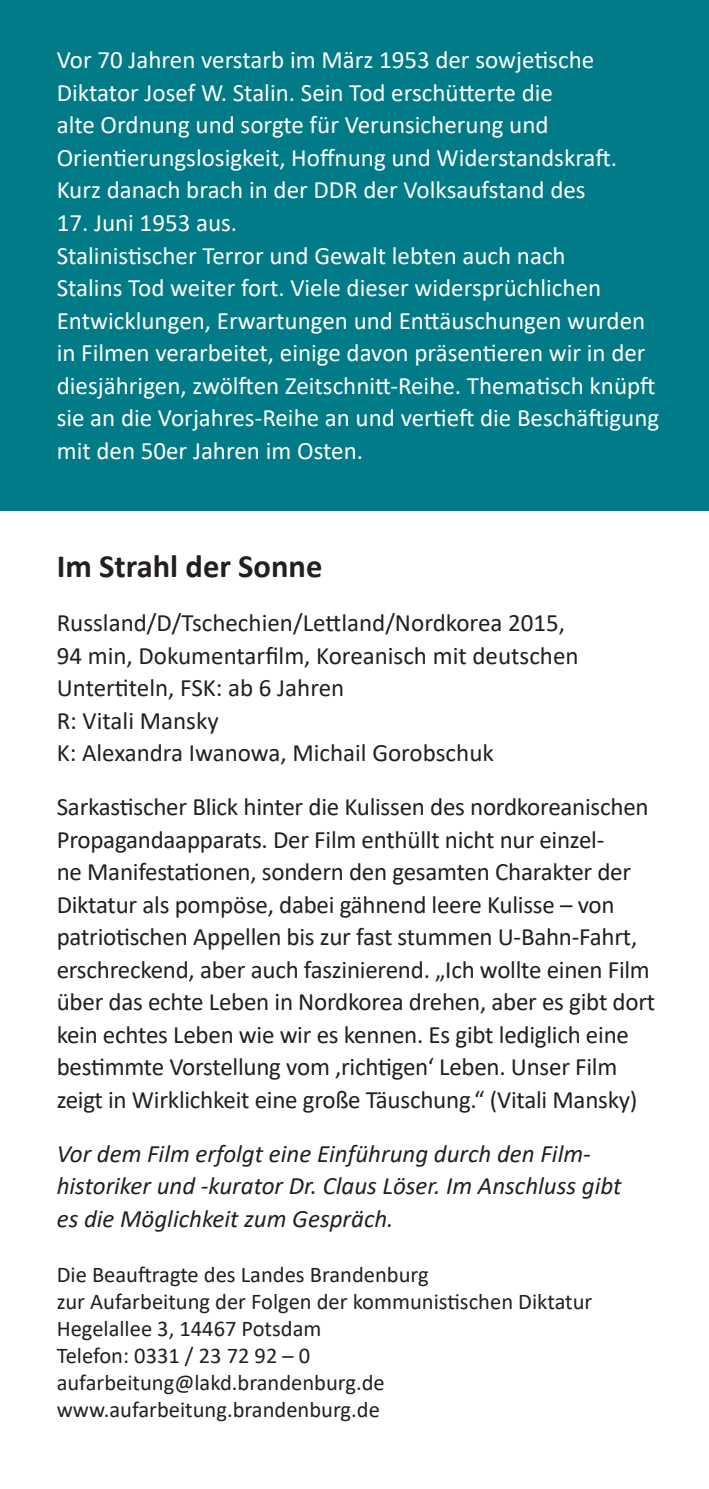
<style>
.page{position:relative;width:709px;height:1489px;background:#fff}
.page>*{position:absolute;margin:0;border:0;box-sizing:border-box;transform-origin:0 0}
.t1{font:700 32.5px "Calibri";color:#231f20}
.t2{font:25px/32.5px "Calibri";letter-spacing:-.01em;color:#231f20}
.t3{font:25px/32.5px "Calibri";color:#fff}
.t4{font:italic 25px/32.5px "Calibri";color:#231f20}
.t5{font:22.5px/27px "Calibri";color:#231f20}
</style>
<div class="page">
<div style="left:0;top:0;width:709px;height:510px;background:#007b87"></div>
<p class="t3" style="left:57px;top:43px;width:562px">Vor 70 Jahren verstarb im März 1953 der sowjetische Diktator Josef W. Stalin. Sein Tod erschütterte die<br>alte Ordnung und sorgte für Verunsicherung und Orientierungslosigkeit, Hoffnung und Widerstandskraft.<br>Kurz danach brach in der DDR der Volksaufstand des</p>
<p class="t3" style="left:57px;top:206px;width:604px">17. Juni 1953 aus.<br>Stalinistischer Terror und Gewalt lebten auch nach<br>Stalins Tod weiter fort. Viele dieser widersprüchlichen Entwicklungen, Erwartungen und Enttäuschungen wurden in Filmen verarbeitet, einige davon präsentieren wir in der diesjährigen, zwölften Zeitschnitt-Reihe. Thematisch knüpft sie an die Vorjahres-Reihe an und vertieft die Beschäftigung mit den 50er Jahren im Osten.</p>
<h1 class="t1" style="left:57px;top:543px;width:267px">Im Strahl der Sonne</h1>
<p class="t2" style="left:57px;top:606px;width:523px">Russland/D/Tschechien/Lettland/Nordkorea 2015, 94 min, Dokumentarfilm, Koreanisch mit deutschen Untertiteln, FSK: ab 6 Jahren<br>R: Vitali Mansky<br>K: Alexandra Iwanowa, Michail Gorobschuk</p>
<p class="t2" style="left:57px;top:789px;width:600px">Sarkastischer Blick hinter die Kulissen des nordkoreanischen Propagandaapparats. Der Film enthüllt nicht nur einzel-<br>ne Manifestationen, sondern den gesamten Charakter der Diktatur als pompöse, dabei gähnend leere Kulisse – von patriotischen Appellen bis zur fast stummen U-Bahn-Fahrt, erschreckend, aber auch faszinierend. „Ich wollte einen Film über das echte Leben in Nordkorea drehen, aber es gibt dort kein echtes Leben wie wir es kennen. Es gibt lediglich eine bestimmte Vorstellung vom ‚richtigen‘ Leben. Unser Film zeigt in Wirklichkeit eine große Täuschung.“ (Vitali Mansky)</p>
<p class="t4" style="left:57px;top:1135px;width:566px">Vor dem Film erfolgt eine Einführung durch den Film&shy;historiker und -kurator Dr. Claus Löser. Im Anschluss gibt es die Möglichkeit zum Gespräch.</p>
<p class="t5" style="left:57px;top:1260px;width:537px">Die Beauftragte des Landes Brandenburg<br>zur Aufarbeitung der Folgen der kommunistischen Diktatur Hegelallee 3, 14467 Potsdam<br>Telefon: 0331 / 23 72 92 – 0 aufarbeitung@lakd.brandenburg.de www.aufarbeitung.brandenburg.de</p>
</div>
